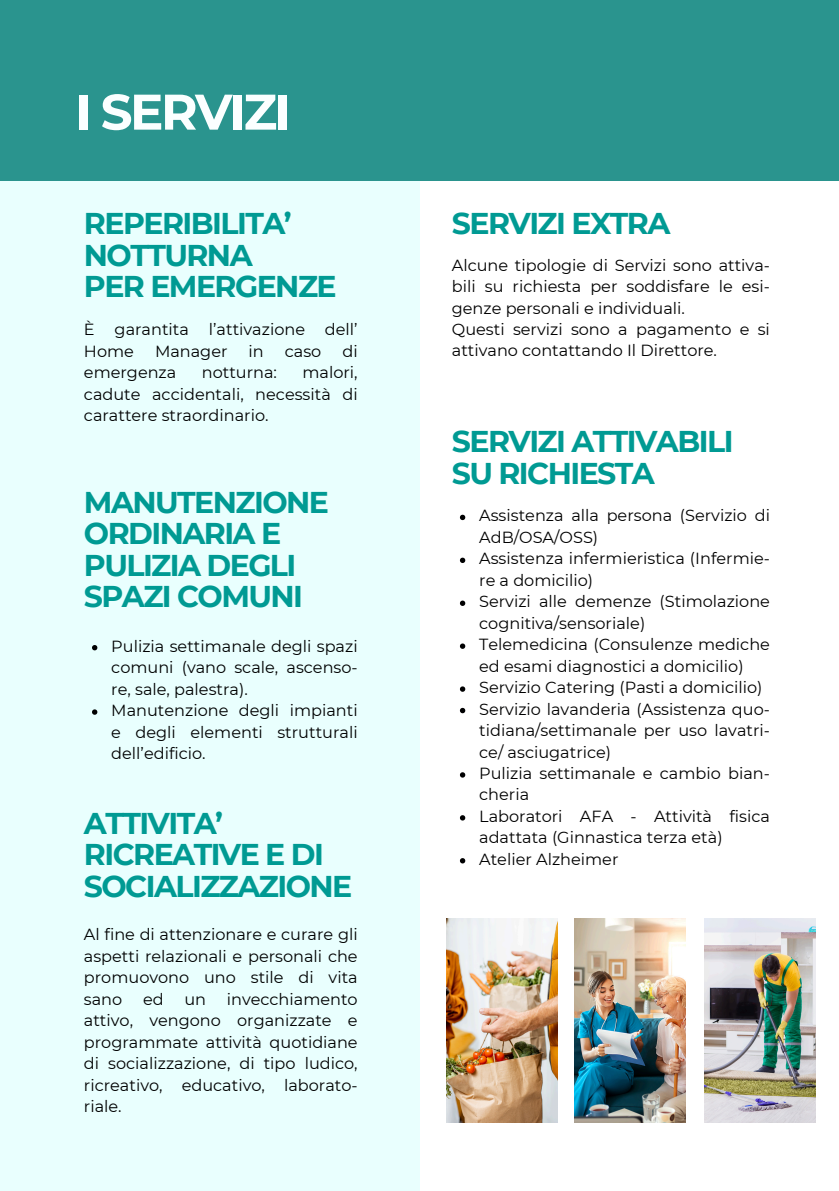
<style>
.page{position:relative;width:839px;height:1191px;background:#fff}
.page>*{position:absolute;margin:0;border:0;box-sizing:border-box;transform-origin:0 0}
.t1{font:700 50px "Montserrat";letter-spacing:-.05em;color:#fbffff}
.t2{font:700 30px/31.6px "Montserrat";letter-spacing:-.05em;color:#009a93}
.t3{font:16px/21.4px "Montserrat";color:#000001}
</style>
<div class="page">
<div style="left:0;top:168px;width:420px;height:1023px;background:#e9fffe"></div>
<div style="left:0;top:0;width:838px;height:180px;background:#2a948e"></div>
<svg style="left:92px;top:645px;width:5px;height:5px"></svg>
<svg style="left:92px;top:709px;width:5px;height:6px"></svg>
<svg style="left:460px;top:515px;width:5px;height:5px"></svg>
<svg style="left:460px;top:558px;width:5px;height:5px"></svg>
<svg style="left:460px;top:601px;width:5px;height:5px"></svg>
<svg style="left:460px;top:644px;width:5px;height:5px"></svg>
<svg style="left:460px;top:686px;width:5px;height:6px"></svg>
<svg style="left:460px;top:708px;width:5px;height:5px"></svg>
<svg style="left:460px;top:772px;width:5px;height:6px"></svg>
<svg style="left:460px;top:815px;width:5px;height:6px"></svg>
<svg style="left:460px;top:858px;width:5px;height:5px"></svg>
<img style="left:574px;top:918px;width:111px;height:204px">
<img style="left:446px;top:918px;width:111px;height:204px">
<img style="left:704px;top:918px;width:111px;height:204px">
<p class="t1" style="left:75px;top:81px;width:217px">I SERVIZI</p>
<h2 class="t2" style="left:84px;top:208px;width:254px">REPERIBILITA’<br>NOTTURNA<br>PER EMERGENZE</h2>
<h1 class="t3" style="left:84px;top:319px;width:275px">È garantita l’attivazione dell’<br>Home</h1>
<h1 class="t3" style="left:155px;top:340px;width:74px">Manager</h1>
<h1 class="t3" style="left:248px;top:340px;width:17px">in</h1>
<h1 class="t3" style="left:285px;top:340px;width:38px">caso</h1>
<h1 class="t3" style="left:342px;top:340px;width:17px">di</h1>
<h1 class="t3" style="left:84px;top:362px;width:94px">emergenza</h1>
<h1 class="t3" style="left:202px;top:362px;width:77px">notturna:</h1>
<h1 class="t3" style="left:84px;top:362px;width:275px;text-align:justify;text-indent:218px">malori, cadute accidentali, necessità di carattere straordinario.</h1>
<p class="t2" style="left:84px;top:486px;width:246px">MANUTENZIONE<br>ORDINARIA E<br>PULIZIA DEGLI<br>SPAZI COMUNI</p>
<h2 class="t3" style="left:111px;top:635px;width:248px;text-align:justify">Pulizia settimanale degli spazi comuni (vano scale, ascenso&shy;re, sale, palestra).</h2>
<p class="t3" style="left:111px;top:700px;width:248px;text-align:justify">Manutenzione degli impianti e degli elementi strutturali dell’edificio.</p>
<p class="t2" style="left:84px;top:807px;width:270px">ATTIVITA’<br>RICREATIVE E DI<br>SOCIALIZZAZIONE</p>
<h2 class="t3" style="left:84px;top:924px;width:275px;text-align:justify">Al fine di attenzionare e curare gli aspetti relazionali e personali che promuovono uno stile di vita sano</h2>
<h2 class="t3" style="left:84px;top:988px;width:275px;text-align:justify;text-indent:143px">invecchiamento attivo, vengono organizzate e programmate attività quotidiane di socializzazione, di tipo ludico, ricreativo, educativo, laborato&shy;riale.</h2>
<h2 class="t3" style="left:143px;top:988px;width:22px">ed</h2>
<h2 class="t3" style="left:184px;top:988px;width:23px">un</h2>
<p class="t2" style="left:452px;top:208px;width:220px">SERVIZI EXTRA</p>
<p class="t3" style="left:452px;top:254px;width:319px;text-align:justify">Alcune tipologie di Servizi sono attiva&shy;bili su richiesta per soddisfare le esi&shy;genze personali e individuali.</p>
<h2 class="t3" style="left:452px;top:319px;width:319px">Questi servizi sono a pagamento e si attivano contattando Il Direttore.</h2>
<p class="t2" style="left:452px;top:426px;width:283px">SERVIZI ATTIVABILI<br>SU RICHIESTA</p>
<h2 class="t3" style="left:479px;top:505px;width:292px">Assistenza alla persona (Servizio di<br>AdB/OSA/OSS)</h2>
<p class="t3" style="left:479px;top:548px;width:292px">Assistenza infermieristica (Infermie&shy;re a domicilio)</p>
<p class="t3" style="left:479px;top:591px;width:292px">Servizi alle demenze (Stimolazione cognitiva/sensoriale)</p>
<p class="t3" style="left:479px;top:634px;width:292px">Telemedicina (Consulenze mediche ed esami diagnostici a domicilio)</p>
<p class="t3" style="left:479px;top:677px;width:285px">Servizio Catering (Pasti a domicilio)</p>
<p class="t3" style="left:479px;top:698px;width:292px;text-align:justify">Servizio lavanderia (Assistenza quo&shy;tidiana/settimanale per uso lavatri&shy;ce/ asciugatrice)</p>
<p class="t3" style="left:479px;top:763px;width:292px">Pulizia settimanale e cambio bian&shy;cheria</p>
<p class="t3" style="left:479px;top:805px;width:292px">Laboratori AFA - Attività fisica adattata (Ginnastica terza età)</p>
<p class="t3" style="left:479px;top:848px;width:141px">Atelier Alzheimer</p>
</div>
